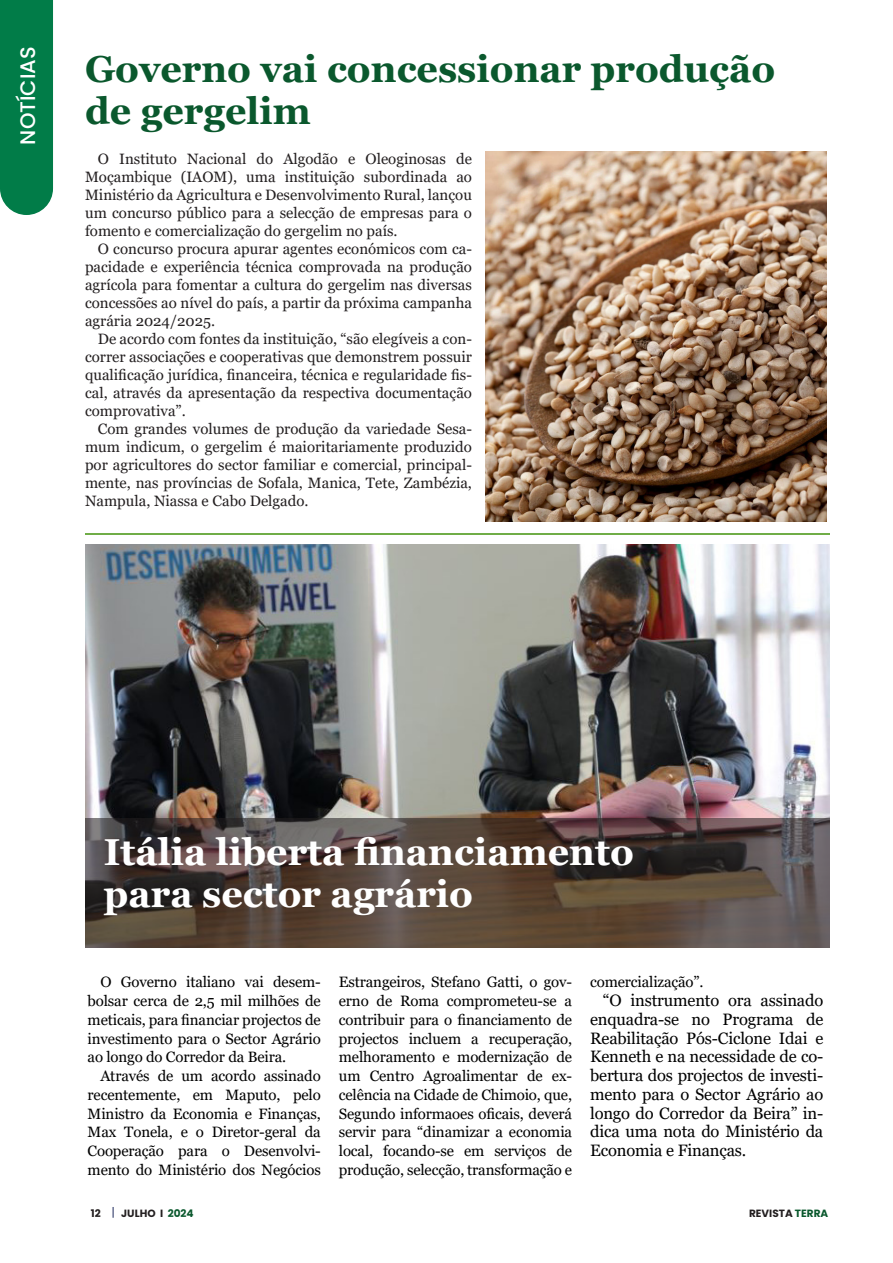
<style>
.page{position:relative;width:893px;height:1263px;background:#fff}
.page>*{position:absolute;margin:0;border:0;box-sizing:border-box;transform-origin:0 0}
.Titulo{font:700 37.5px "Georgia";color:#fff}
.Titulo-2{font:700 37.5px/42px "Georgia";color:#0a582d}
.Titulo-3{font:500 21px "Poppins";color:#fff}
.Texto{font:16.5px/18.8px "Georgia";letter-spacing:-.01em;color:#000;text-align:justify}
.Texto-2{font:15px/18px "Georgia";color:#231f20;text-align:justify}
.Texto-3{font:15px/18.8px "Georgia";letter-spacing:-.01em;color:#000;text-align:justify}
.t1{font:700 10.5px "Poppins";color:#231f20}
.s1{color:#0a582d}
</style>
<div class="page">
<div style="left:0;top:0;width:53px;height:215px;background:#017c48"></div>
<img style="left:85px;top:544px;width:744px;height:275px">
<img style="left:485px;top:152px;width:341px;height:369px">
<svg style="left:85px;top:819px;width:744px;height:128px;background:#53453d"></svg>
<hr style="left:85px;top:533px;width:744px;height:2px;background:#70ad47">
<p class="Titulo-3" style="left:16px;top:145px;width:100px;rotate:-90deg">NOTÍCIAS</p>
<p class="Titulo-2" style="left:85px;top:48px;width:692px">Governo vai concessionar produção de gergelim</p>
<p class="Texto-2" style="left:85px;top:151px;width:388px;text-indent:13px">O Instituto Nacional do Algodão e Oleoginosas de Moçambique (IAOM), uma instituição subordinada ao Ministério da Agricultura e Desenvolvimento Rural, lançou um concurso público para a selecção de empresas para o fomento e comercialização do gergelim no país.</p>
<p class="Texto-2" style="left:85px;top:241px;width:388px;text-indent:13px">O concurso procura apurar agentes económicos com ca&shy;pacidade e experiência técnica comprovada na produção agrícola para fomentar a cultura do gergelim nas diversas concessões ao nível do país, a partir da próxima campanha agrária 2024/2025.</p>
<p class="Texto-2" style="left:85px;top:331px;width:388px;text-indent:13px">De acordo com fontes da instituição, “são elegíveis a con&shy;correr associações e cooperativas que demonstrem possuir qualificação jurídica, financeira, técnica e regularidade fis&shy;cal, através da apresentação da respectiva documentação comprovativa”.</p>
<p class="Texto-2" style="left:85px;top:421px;width:388px;text-indent:13px">Com grandes volumes de produção da variedade Sesa&shy;mum indicum, o gergelim é maioritariamente produzido por agricultores do sector familiar e comercial, principal&shy;mente, nas províncias de Sofala, Manica, Tete, Zambézia, Nampula, Niassa e Cabo Delgado.</p>
<p class="Titulo" style="left:104px;top:828px;width:531px">Itália liberta financiamento</p>
<p class="Titulo" style="left:104px;top:870px;width:371px">para sector agrário</p>
<p class="Texto-3" style="left:88px;top:973px;width:235px;text-indent:13px">O Governo italiano vai desem&shy;bolsar cerca de 2,5 mil milhões de meticais, para financiar projectos de investimento para o Sector Agrário ao longo do Corredor da Beira.</p>
<p class="Texto-3" style="left:88px;top:1067px;width:235px;text-indent:13px">Através de um acordo assinado recentemente, em Maputo, pelo Ministro da Economia e Finanças, Max Tonela, e o Diretor-geral da Cooperação para o Desenvolvi&shy;mento do Ministério dos Negócios</p>
<p class="Texto-3" style="left:339px;top:973px;width:235px">Estrangeiros, Stefano Gatti, o gov&shy;erno de Roma comprometeu-se a contribuir para o financiamento de projectos incluem a recuperação, melhoramento e modernização de um Centro Agroalimentar de ex&shy;celência na Cidade de Chimoio, que, Segundo informaoes oficais, deverá servir para “dinamizar a economia local, focando-se em serviços de produção, selecção, transformação e</p>
<p class="Texto-3" style="left:590px;top:973px;width:115px">comercialização”.</p>
<p class="Texto" style="left:590px;top:991px;width:235px;text-indent:13px">“O instrumento ora assinado enquadra-se no Programa de Reabilitação Pós-Ciclone Idai e Kenneth e na necessidade de co&shy;bertura dos projectos de investi&shy;mento para o Sector Agrário ao longo do Corredor da Beira” in&shy;dica uma nota do Ministério da Economia e Finanças.</p>
<p class="t1" style="left:91px;top:1207px;width:11px">12</p>
<p class="t1" style="left:121px;top:1207px;width:74px">JULHO I <span class="s1">2024</span></p>
<p class="t1" style="left:749px;top:1207px;width:81px">REVISTA <span class="s1">TERRA</span></p>
</div>
